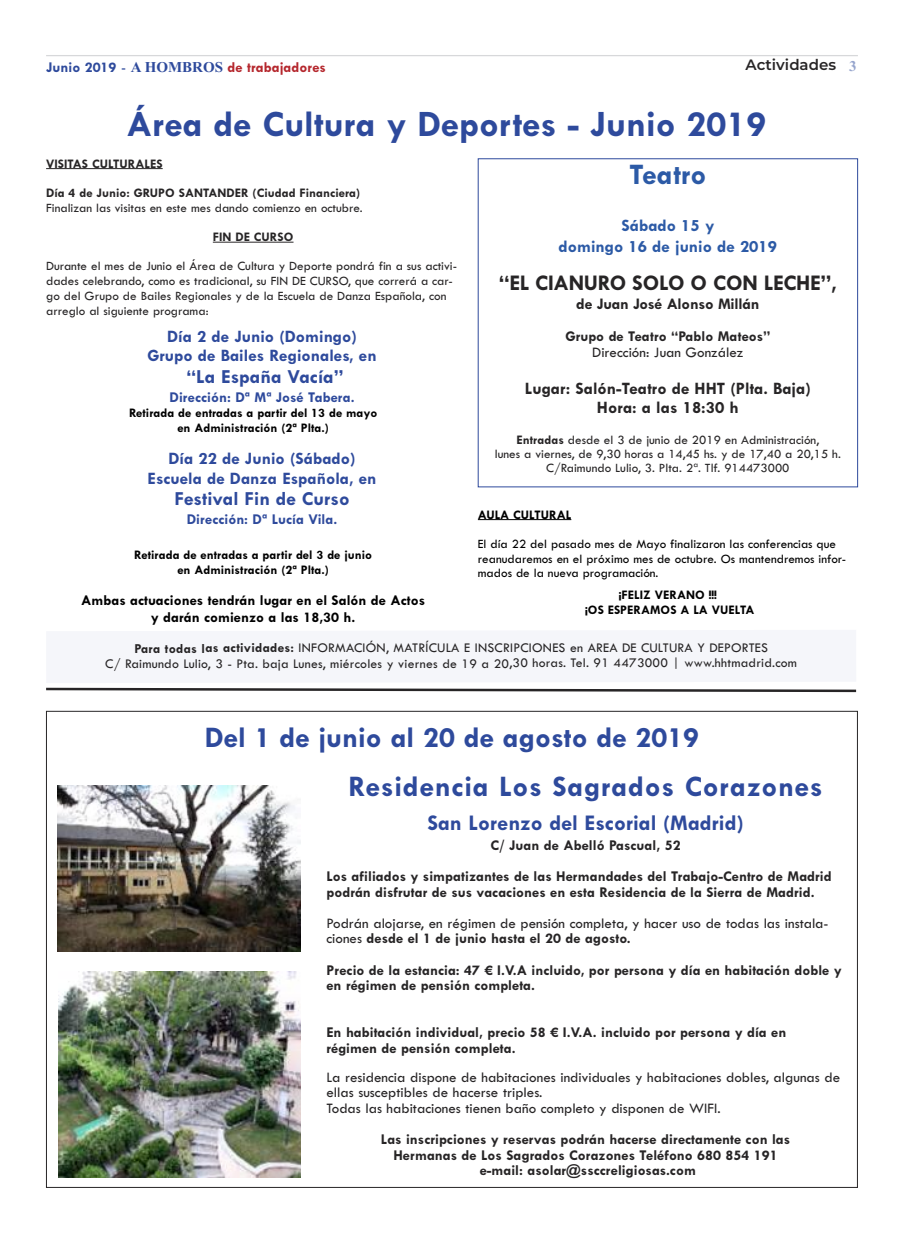
<style>
.page{position:relative;width:904px;height:1234px;background:#fff}
.page>*{position:absolute;margin:0;border:0;box-sizing:border-box;transform-origin:0 0}
.t1{font:700 37.5px "Tw Cen";color:#2e4a9c}
.t2{font:700 30px "Tw Cen";letter-spacing:.025em;color:#2e4a9c}
.t3{font:700 30px "Tw Cen";color:#2e4a9c}
.t4{font:700 30px "Tw Cen";color:#2c5aa6}
.t5{font:700 22.5px "Tw Cen";color:#2e4a9c}
.t6{font:700 22.5px "Tw Cen";letter-spacing:-.015em;color:#272526}
.t7{font:700 20px "Tw Cen";color:#2e4a9c}
.t8{font:700 17.5px/19.6px "Tw Cen";color:#2e4a9c;text-align:center}
.t9{font:700 17.5px/19.2px "Tw Cen";color:#272526;text-align:center}
.t10{font:700 17.5px/21.2px "Tw Cen";color:#2c5aa6;text-align:center}
.t11{font:700 16.25px "Tw Cen";letter-spacing:-.015em;color:#272526}
.t12{font:700 15px/15.6px "Tw Cen";color:#272526}
.t13{font:15px/15.6px "Tw Cen";color:#272526}
.t14{font:700 15px/16.8px "Tw Cen";color:#000;text-align:center}
.t15{font:700 15px "Tw Cen";color:#2e4a9c}
.t16{font:700 15px "Tw Cen";color:#b5272d}
.t17{font:600 15px "Montserrat";color:#272526}
.t18{font:13.75px/15.6px "Tw Cen";letter-spacing:.015em;color:#272526;text-align:center}
.t19{font:13.12px/14.8px "Tw Cen";color:#272526}
.t20{font:700 13.12px/14.8px "Tw Cen";color:#000;text-align:center}
.t21{font:13.12px/14.8px "Tw Cen";color:#000}
.t22{font:700 13.12px "Tw Cen";color:#272526}
.s1{color:#2e4a9c}
.s2{font-weight:400;color:#2e4a9c}
.s3{font-family:"Times New Roman";color:#2e4a9c}
.s4{font-family:"Times New Roman";font-weight:700;color:#96a5cd}
.s5{font-weight:700}
</style>
<div class="page">
<hr style="left:46px;top:55px;width:812px;height:1px;background:#d7d8da">
<hr style="left:46px;top:168px;width:117px;height:1px;background:#272526">
<hr style="left:213px;top:242px;width:80px;height:1px;background:#272526">
<div style="left:478px;top:158px;width:380px;height:329px;border:1px solid #2e4a9c"></div>
<svg style="left:46px;top:687px;width:811px;height:6px"></svg>
<img style="left:58px;top:785px;width:243px;height:166px">
<img style="left:59px;top:971px;width:242px;height:206px">
<hr style="left:478px;top:519px;width:93px;height:1px;background:#000">
<p class="t16" style="left:46px;top:58px;width:281px"><span class="s1">Junio 2019</span> <span class="s2">-</span> <span class="s3">A HOMBROS</span> de trabajadores</p>
<p class="t17" style="left:745px;top:54px;width:112px">Actividades <span class="s4">3</span></p>
<h1 class="t1" style="left:127px;top:101px;width:641px">Área de Cultura y Deportes - Junio 2019</h1>
<p class="t22" style="left:46px;top:155px;width:118px">VISITAS CULTURALES</p>
<p class="t22" style="left:46px;top:185px;width:316px">Día 4 de Junio: GRUPO SANTANDER (Ciudad Financiera)</p>
<p class="t19" style="left:46px;top:200px;width:318px">Finalizan las visitas en este mes dando comienzo en octubre.</p>
<p class="t22" style="left:213px;top:229px;width:82px">FIN DE CURSO</p>
<p class="t19" style="left:46px;top:258px;width:412px">Durante el mes de Junio el Área de Cultura y Deporte pondrá fin a sus activi&shy;dades celebrando, como es tradicional, su FIN DE CURSO, que correrá a car&shy;go del Grupo de Bailes Regionales y de la Escuela de Danza Española, con arreglo al siguiente programa:</p>
<p class="t8" style="left:147px;top:326px;width:231px">Día 2 de Junio (Domingo)<br>Grupo de Bailes Regionales, en</p>
<h3 class="t7" style="left:186px;top:364px;width:158px">“La España Vacía”</h3>
<p class="t15" style="left:169px;top:387px;width:186px">Dirección: Dª Mª José Tabera.</p>
<p class="t20" style="left:129px;top:405px;width:250px">Retirada de entradas a partir del 13 de mayo en Administración (2ª Plta.)</p>
<p class="t8" style="left:148px;top:448px;width:230px">Día 22 de Junio (Sábado)<br>Escuela de Danza Española, en</p>
<h3 class="t7" style="left:174px;top:486px;width:177px">Festival Fin de Curso</h3>
<p class="t15" style="left:187px;top:510px;width:152px">Dirección: Dª Lucía Vila.</p>
<p class="t20" style="left:134px;top:547px;width:239px">Retirada de entradas a partir del 3 de junio en Administración (2ª Plta.)</p>
<p class="t14" style="left:81px;top:591px;width:345px">Ambas actuaciones tendrán lugar en el Salón de Actos y darán comienzo a las 18,30 h.</p>
<h2 class="t4" style="left:629px;top:156px;width:79px">Teatro</h2>
<p class="t10" style="left:558px;top:214px;width:220px">Sábado 15 y<br>domingo 16 de junio de 2019</p>
<h3 class="t6" style="left:499px;top:269px;width:339px">“EL CIANURO SOLO O CON LECHE”,</h3>
<p class="t11" style="left:576px;top:293px;width:185px">de Juan José Alonso Millán</p>
<p class="t12" style="left:565px;top:328px;width:207px">Grupo de Teatro “Pablo Mateos”</p>
<p class="t13" style="left:592px;top:344px;width:153px">Dirección: Juan González</p>
<p class="t9" style="left:525px;top:378px;width:287px">Lugar: Salón-Teatro de HHT (Plta. Baja)<br>Hora: a las 18:30 h</p>
<p class="t19" style="left:495px;top:431px;width:347px;text-align:center"><span class="s5">Entradas</span> desde el 3 de junio de 2019 en Administración,<br>lunes a viernes, de 9,30 horas a 14,45 hs. y de 17,40 a 20,15 h.<br>C/Raimundo Lulio, 3. Plta. 2ª. Tlf. 914473000</p>
<p class="t20" style="left:478px;top:506px;width:95px">AULA CULTURAL</p>
<p class="t21" style="left:478px;top:536px;width:370px">El día 22 del pasado mes de Mayo finalizaron las conferencias que reanudaremos en el próximo mes de octubre. Os mantendremos infor&shy;mados de la nueva programación.</p>
<p class="t20" style="left:585px;top:587px;width:171px">¡FELIZ VERANO !!!<br>¡OS ESPERAMOS A LA VUELTA</p>
<p class="t18" style="left:105px;top:639px;width:693px"><span class="s5">Para todas las actividades:</span> INFORMACIÓN, MATRÍCULA E INSCRIPCIONES en AREA DE CULTURA Y DEPORTES<br>C/ Raimundo Lulio, 3 - Pta. baja Lunes, miércoles y viernes de 19 a 20,30 horas. Tel. 91 4473000 | www.hhtmadrid.com</p>
<h2 class="t3" style="left:205px;top:718px;width:496px">Del 1 de junio al 20 de agosto de 2019</h2>
<h2 class="t2" style="left:348px;top:768px;width:476px">Residencia Los Sagrados Corazones</h2>
<h3 class="t5" style="left:427px;top:809px;width:318px">San Lorenzo del Escorial (Madrid)</h3>
<p class="t12" style="left:326px;top:828px;width:507px;line-height:31.2px;text-indent:164px">C/ Juan de Abelló Pascual, 52<br>Los afiliados y simpatizantes de las Hermandades del Trabajo-Centro de Madrid</p>
<p class="t12" style="left:326px;top:883px;width:489px">podrán disfrutar de sus vacaciones en esta Residencia de la Sierra de Madrid.</p>
<p class="t13" style="left:326px;top:914px;width:503px">Podrán alojarse, en régimen de pensión completa, y hacer uso de todas las instala&shy;ciones <span class="s5">desde el 1 de junio hasta el 20 de agosto.</span></p>
<p class="t12" style="left:326px;top:961px;width:517px">Precio de la estancia: 47 € I.V.A incluido, por persona y día en habitación doble y en régimen de pensión completa.</p>
<p class="t12" style="left:326px;top:1023px;width:461px">En habitación individual, precio 58 € I.V.A. incluido por persona y día en régimen de pensión completa.</p>
<p class="t13" style="left:326px;top:1068px;width:515px">La residencia dispone de habitaciones individuales y habitaciones dobles, algunas de ellas susceptibles de hacerse triples.<br>Todas las habitaciones tienen baño completo y disponen de WIFI.</p>
<p class="t12" style="left:381px;top:1130px;width:411px;text-align:center">Las inscripciones y reservas podrán hacerse directamente con las<br>Hermanas de Los Sagrados Corazones Teléfono 680 854 191 e-mail: asolar@ssccreligiosas.com</p>
</div>
